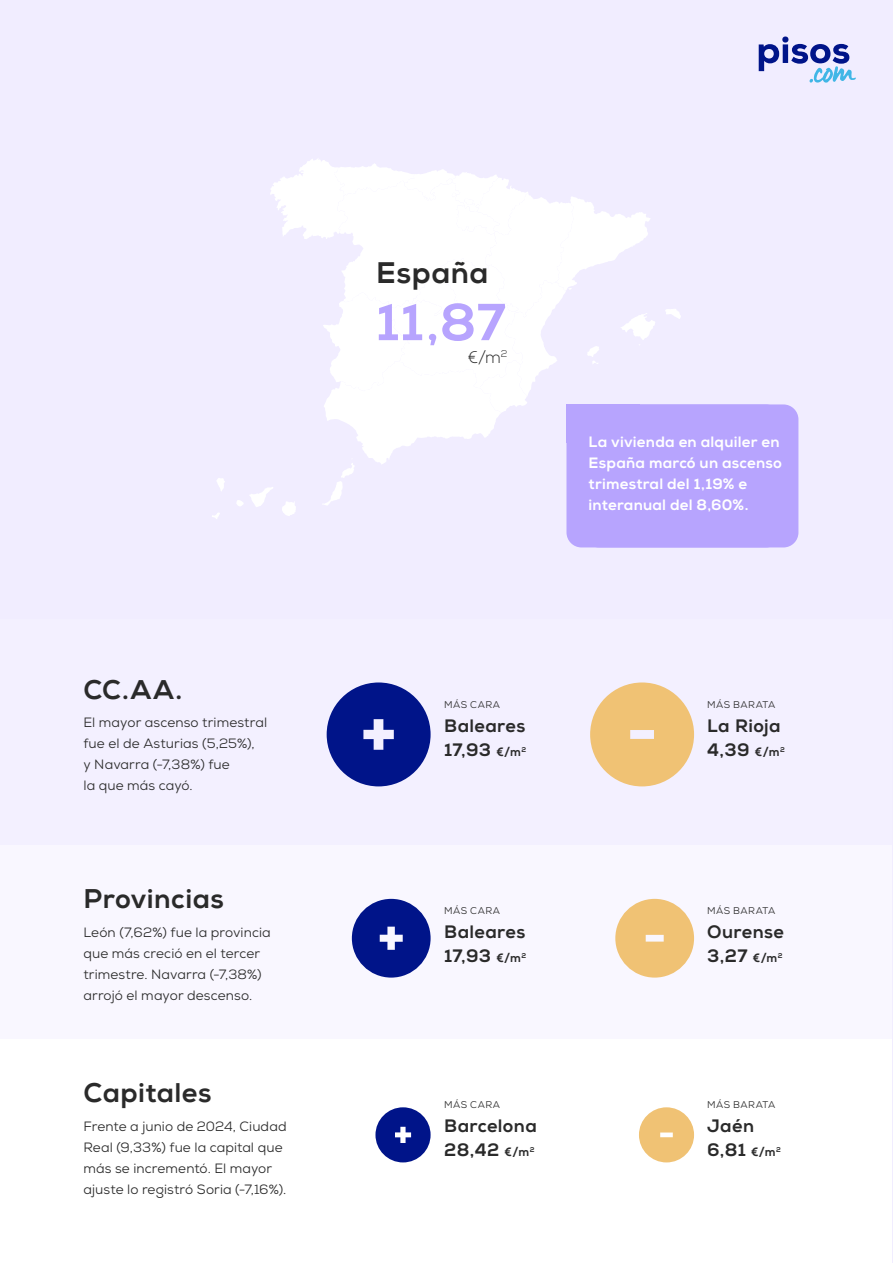
<style>
.page{position:relative;width:893px;height:1263px;background:#f1edff}
.page>*{position:absolute;margin:0;border:0;box-sizing:border-box;transform-origin:0 0}
.t1{font:800 51.9px "Nexa";color:#b7a4fe}
.t2{font:800 29.7px "Nexa";letter-spacing:.02em;color:#2a2a2a}
.t3{font:800 27px "Nexa";letter-spacing:.015em;color:#2a2a2a}
.t4{font:800 18px "Nexa";letter-spacing:.02em;color:#2a2a2a}
.t5{font:300 16.8px "Nexa";color:#2a2a2a}
.t6{font:800 15px/21px "Nexa";letter-spacing:.015em;color:#fff}
.t7{font:13.5px/21px "Nexa";letter-spacing:.01em;color:#2a2a2a}
.t8{font:9.75px "Nexa";letter-spacing:.045em;color:#2a2a2a}
.s1{font-size:12px}
</style>
<div class="page">
<svg style="left:759px;top:36px;width:97px;height:47px"></svg>
<svg style="left:212px;top:159px;width:469px;height:360px"></svg>
<div style="left:566px;top:404px;width:215px;height:143px;background:#b7a4fe;border-radius:15px"></div>
<div style="left:584px;top:404px;width:214px;height:143px;background:#b7a4fe;border-radius:15px"></div>
<div style="left:1px;top:845px;width:891px;height:194px;background:#f9f7ff"></div>
<div style="left:1px;top:1039px;width:891px;height:224px;background:#fff"></div>
<svg style="left:375px;top:1107px;width:56px;height:55px"></svg>
<svg style="left:639px;top:1107px;width:55px;height:55px"></svg>
<svg style="left:327px;top:682px;width:104px;height:104px"></svg>
<svg style="left:590px;top:682px;width:104px;height:104px"></svg>
<svg style="left:352px;top:899px;width:79px;height:78px"></svg>
<svg style="left:615px;top:899px;width:79px;height:78px"></svg>
<p class="t3" style="left:83px;top:673px;width:100px">CC.AA.</p>
<p class="t7" style="left:83px;top:712px;width:185px">El mayor ascenso trimestral fue el de Asturias (5,25%),<br>y Navarra (-7,38%) fue<br>la que más cayó.</p>
<p class="t3" style="left:83px;top:882px;width:142px">Provincias</p>
<p class="t7" style="left:83px;top:922px;width:189px">León (7,62%) fue la provincia que más creció en el tercer trimestre. Navarra (-7,38%) arrojó el mayor descenso.</p>
<p class="t3" style="left:83px;top:1076px;width:130px">Capitales</p>
<p class="t7" style="left:83px;top:1116px;width:205px">Frente a junio de 2024, Ciudad<br>Real (9,33%) fue la capital que más se incrementó. El mayor ajuste lo registró Soria (-7,16%).</p>
<p class="t2" style="left:376px;top:254px;width:114px">España</p>
<p class="t1" style="left:376px;top:290px;width:131px">11,87</p>
<p class="t5" style="left:468px;top:347px;width:41px">€/m<sup>2</sup></p>
<p class="t6" style="left:589px;top:432px;width:195px">La vivienda en alquiler en<br>España marcó un ascenso trimestral del 1,19% e interanual del 8,60%.</p>
<p class="t8" style="left:444px;top:699px;width:57px">MÁS CARA</p>
<p class="t4" style="left:444px;top:715px;width:83px">Baleares</p>
<p class="t4" style="left:444px;top:739px;width:84px">17,93 <span class="s1">€/m</span><sup>2</sup></p>
<p class="t8" style="left:444px;top:904px;width:57px">MÁS CARA</p>
<p class="t4" style="left:444px;top:920px;width:83px">Baleares</p>
<p class="t4" style="left:444px;top:944px;width:84px">17,93 <span class="s1">€/m</span><sup>2</sup></p>
<p class="t8" style="left:444px;top:1098px;width:57px">MÁS CARA</p>
<p class="t4" style="left:444px;top:1115px;width:94px">Barcelona</p>
<p class="t4" style="left:444px;top:1139px;width:92px">28,42 <span class="s1">€/m</span><sup>2</sup></p>
<p class="t8" style="left:707px;top:699px;width:70px">MÁS BARATA</p>
<p class="t4" style="left:707px;top:715px;width:75px">La Rioja</p>
<p class="t4" style="left:707px;top:739px;width:79px">4,39 <span class="s1">€/m</span><sup>2</sup></p>
<p class="t8" style="left:707px;top:904px;width:70px">MÁS BARATA</p>
<p class="t4" style="left:707px;top:920px;width:78px">Ourense</p>
<p class="t4" style="left:707px;top:944px;width:77px">3,27 <span class="s1">€/m</span><sup>2</sup></p>
<p class="t8" style="left:707px;top:1098px;width:70px">MÁS BARATA</p>
<p class="t4" style="left:707px;top:1115px;width:48px">Jaén</p>
<p class="t4" style="left:707px;top:1139px;width:75px">6,81 <span class="s1">€/m</span><sup>2</sup></p>
</div>
